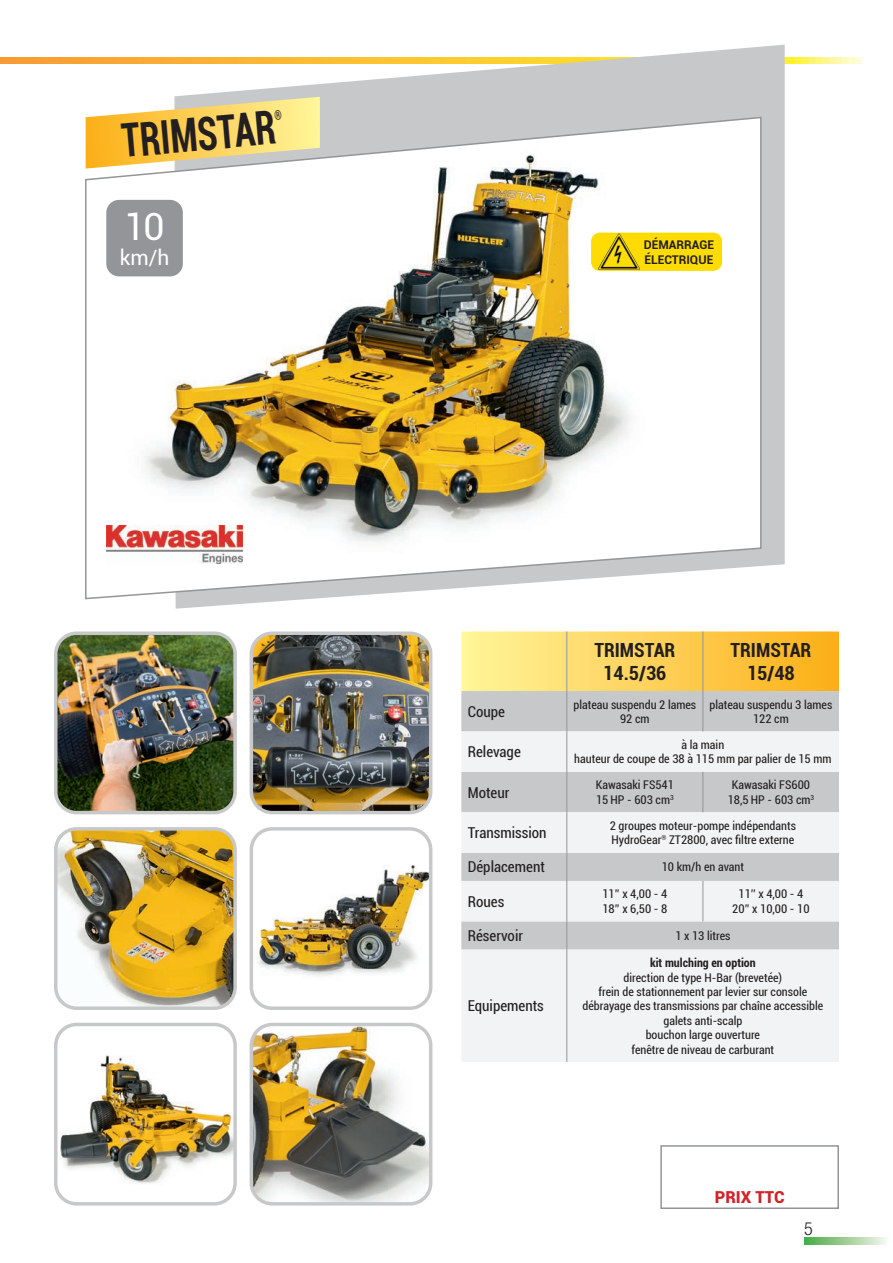
<style>
.page{position:relative;width:893px;height:1263px;background:#fff}
.page>*{position:absolute;margin:0;border:0;box-sizing:border-box;transform-origin:0 0}
.t1{font:700 condensed 46.5px "Roboto";color:#231f20;scale:.8 1}
.t2{font:37.5px "Roboto";color:#fff}
.t3{font:21px "Roboto";color:#fff}
.t4{font:700 condensed 19.5px/23.4px "Roboto";color:#231f20;text-align:center}
.t5{font:300 condensed 18px "Helvetica Neue";color:#231f20}
.t6{font:900 16.5px "Roboto";color:#d1232a}
.t7{font:condensed 15px "Roboto";color:#231f20}
.t8{font:condensed 12px/14.4px "Roboto";color:#231f20;text-align:center}
.t9{font:700 condensed 12px "Roboto";color:#231f20}
.t10{font:700 12px/14.4px "Roboto";color:#231f20}
</style>
<div class="page">
<svg style="left:804px;top:1238px;width:82px;height:6px"></svg>
<svg style="left:0;top:57px;width:862px;height:7px;background:#fabc4d"></svg>
<svg style="left:174px;top:45px;width:611px;height:564px;fill:#c7c8ca"></svg>
<img style="left:85px;top:116px;width:677px;height:484px">
<img style="left:58px;top:635px;width:175px;height:175px">
<div style="left:54px;top:631px;width:183px;height:183px;border:3px solid #c7c8ca;border-radius:21px"></div>
<img style="left:254px;top:635px;width:177px;height:175px">
<div style="left:250px;top:631px;width:182px;height:183px;border:3px solid #c7c8ca;border-radius:21px"></div>
<img style="left:58px;top:831px;width:175px;height:175px">
<div style="left:54px;top:827px;width:183px;height:183px;border:3px solid #c7c8ca;border-radius:21px"></div>
<img style="left:257px;top:865px;width:171px;height:111px">
<div style="left:250px;top:827px;width:182px;height:183px;border:3px solid #c7c8ca;border-radius:21px"></div>
<img style="left:58px;top:1055px;width:175px;height:140px">
<div style="left:54px;top:1023px;width:183px;height:182px;border:3px solid #c7c8ca;border-radius:21px"></div>
<img style="left:251px;top:1027px;width:180px;height:177px">
<div style="left:250px;top:1023px;width:182px;height:182px;border:3px solid #c7c8ca;border-radius:21px"></div>
<img style="left:106px;top:526px;width:136px;height:37px">
<svg style="left:461px;top:631px;width:378px;height:60px;background:#fdd25b"></svg>
<div style="left:461px;top:691px;width:378px;height:40px;background:#c7c8ca"></div>
<svg style="left:461px;top:731px;width:378px;height:331px;fill:#f2f3f4"></svg>
<hr style="left:702px;top:631px;width:1px;height:60px;background:#939598">
<hr style="left:702px;top:691px;width:1px;height:40px;background:#939598">
<hr style="left:702px;top:881px;width:1px;height:40px;background:#939598">
<hr style="left:566px;top:631px;width:1px;height:60px;background:#939598">
<hr style="left:566px;top:691px;width:1px;height:40px;background:#939598">
<hr style="left:566px;top:731px;width:1px;height:41px;background:#939598">
<hr style="left:566px;top:772px;width:1px;height:40px;background:#939598">
<hr style="left:566px;top:812px;width:1px;height:41px;background:#939598">
<svg style="left:566px;top:853px;width:1px;height:28px"></svg>
<hr style="left:566px;top:881px;width:1px;height:40px;background:#939598">
<svg style="left:566px;top:921px;width:1px;height:28px"></svg>
<hr style="left:566px;top:949px;width:1px;height:113px;background:#939598">
<hr style="left:702px;top:772px;width:1px;height:40px;background:#939598">
<div style="left:106px;top:200px;width:77px;height:76px;background:#939598;border-radius:13px"></div>
<div style="left:660px;top:1145px;width:179px;height:64px;border:2px solid #939598"></div>
<div style="left:591px;top:233px;width:131px;height:38px;background:#ffdc01;border-radius:9px"></div>
<img style="left:598px;top:233px;width:42px;height:36px">
<svg style="left:86px;top:97px;width:234px;height:72px;background:#f5d680"></svg>
<p class="t1" style="left:119px;top:108px;width:194px;rotate:-5deg">TRIMSTAR</p>
<p class="t2" style="left:124px;top:200px;width:42px">10</p>
<p class="t3" style="left:120px;top:243px;width:51px">km/h</p>
<p class="t10" style="left:644px;top:237px;width:72px">DÉMARRAGE<br>ÉLECTRIQUE</p>
<p class="t4" style="left:594px;top:637px;width:82px">TRIMSTAR<br>14.5/36</p>
<p class="t4" style="left:730px;top:637px;width:82px">TRIMSTAR<br>15/48</p>
<p class="t7" style="left:468px;top:701px;width:39px">Coupe</p>
<p class="t8" style="left:573px;top:697px;width:124px">plateau suspendu 2 lames<br>92 cm</p>
<p class="t8" style="left:709px;top:697px;width:124px">plateau suspendu 3 lames<br>122 cm</p>
<p class="t7" style="left:468px;top:741px;width:55px">Relevage</p>
<p class="t8" style="left:682px;top:737px;width:44px">à la main</p>
<p class="t8" style="left:574px;top:751px;width:259px">hauteur de coupe de 38 à 115 mm par palier de 15 mm</p>
<p class="t7" style="left:468px;top:782px;width:43px">Moteur</p>
<p class="t8" style="left:596px;top:777px;width:80px">Kawasaki FS541</p>
<p class="t8" style="left:596px;top:792px;width:79px">15 HP - 603 cm<sup>3</sup></p>
<p class="t8" style="left:732px;top:777px;width:80px">Kawasaki FS600</p>
<p class="t8" style="left:728px;top:792px;width:88px">18,5 HP - 603 cm<sup>3</sup></p>
<p class="t7" style="left:468px;top:822px;width:80px">Transmission</p>
<p class="t8" style="left:610px;top:818px;width:188px;text-align:left">2 groupes moteur-pompe indépendants<br>HydroGear<sup>®</sup> ZT2800, avec filtre externe</p>
<p class="t7" style="left:468px;top:857px;width:79px">Déplacement</p>
<p class="t8" style="left:662px;top:859px;width:84px">10 km/h en avant</p>
<p class="t7" style="left:468px;top:891px;width:38px">Roues</p>
<p class="t8" style="left:602px;top:886px;width:66px">11’’ x 4,00 - 4</p>
<p class="t8" style="left:602px;top:901px;width:66px">18’’ x 6,50 - 8</p>
<p class="t8" style="left:738px;top:886px;width:66px">11’’ x 4,00 - 4</p>
<p class="t8" style="left:732px;top:901px;width:79px">20’’ x 10,00 - 10</p>
<p class="t7" style="left:468px;top:925px;width:57px">Réservoir</p>
<p class="t8" style="left:675px;top:928px;width:57px">1 x 13 litres</p>
<p class="t7" style="left:468px;top:996px;width:78px">Equipements</p>
<p class="t9" style="left:650px;top:954px;width:107px">kit mulching en option</p>
<p class="t8" style="left:624px;top:970px;width:160px">direction de type H-Bar (brevetée)</p>
<p class="t8" style="left:599px;top:984px;width:210px">frein de stationnement par levier sur console</p>
<p class="t8" style="left:582px;top:998px;width:242px">débrayage des transmissions par chaîne accessible</p>
<p class="t8" style="left:663px;top:1013px;width:80px">galets anti-scalp</p>
<p class="t8" style="left:646px;top:1027px;width:116px">bouchon large ouverture</p>
<p class="t8" style="left:632px;top:1042px;width:144px">fenêtre de niveau de carburant</p>
<p class="t6" style="left:715px;top:1186px;width:71px">PRIX TTC</p>
<h3 class="t5" style="left:804px;top:1218px;width:10px">5</h3>
</div>
